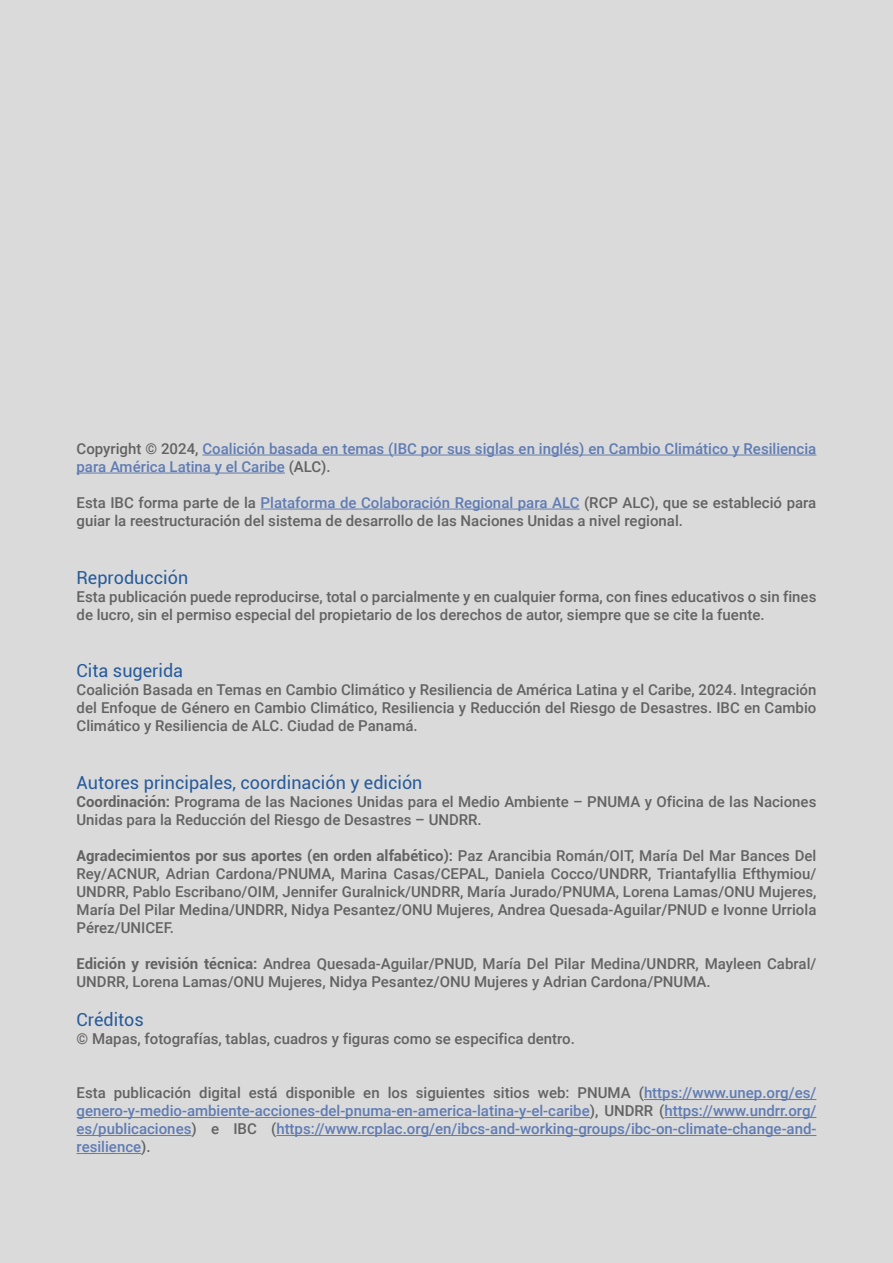
<style>
.page{position:relative;width:893px;height:1263px;background:#dadada}
.page>*{position:absolute;margin:0;border:0;box-sizing:border-box;transform-origin:0 0}
.t1{font:18px "Roboto";color:#275b9b}
.t2{font:500 15px/18px "Roboto";color:#646363}
.t3{font:500 15px/18px "Roboto";color:#607cb4}
.s1{color:#646363}
.s2{color:#607cb4}
.s3{font-weight:700}
</style>
<div class="page">
<hr style="left:202px;top:455px;width:614px;height:1px;background:#607cb4">
<hr style="left:77px;top:473px;width:208px;height:1px;background:#607cb4">
<hr style="left:261px;top:509px;width:318px;height:1px;background:#607cb4">
<hr style="left:644px;top:1099px;width:172px;height:1px;background:#607cb4">
<hr style="left:77px;top:1117px;width:513px;height:1px;background:#607cb4">
<hr style="left:664px;top:1117px;width:152px;height:1px;background:#607cb4">
<hr style="left:77px;top:1135px;width:114px;height:1px;background:#607cb4">
<hr style="left:276px;top:1135px;width:540px;height:1px;background:#607cb4">
<hr style="left:77px;top:1153px;width:64px;height:1px;background:#607cb4">
<p class="t3" style="left:77px;top:439px;width:741px"><span class="s1">Copyright © 2024,</span> Coalición basada en temas (IBC por sus siglas en inglés) en Cambio Climático y Resiliencia para América Latina y el Caribe <span class="s1">(ALC).</span></p>
<p class="t2" style="left:77px;top:493px;width:741px">Esta IBC forma parte de la <span class="s2">Plataforma de Colaboración Regional para ALC</span> (RCP ALC), que se estableció para guiar la reestructuración del sistema de desarrollo de las Naciones Unidas a nivel regional.</p>
<p class="t1" style="left:77px;top:564px;width:113px">Reproducción</p>
<p class="t2" style="left:77px;top:587px;width:741px">Esta publicación puede reproducirse, total o parcialmente y en cualquier forma, con fines educativos o sin fines de lucro, sin el permiso especial del propietario de los derechos de autor, siempre que se cite la fuente.</p>
<p class="t1" style="left:77px;top:658px;width:108px">Cita sugerida</p>
<p class="t2" style="left:77px;top:680px;width:741px;text-align:justify">Coalición Basada en Temas en Cambio Climático y Resiliencia de América Latina y el Caribe, 2024. Integración del Enfoque de Género en Cambio Climático, Resiliencia y Reducción del Riesgo de Desastres. IBC en Cambio Climático y Resiliencia de ALC. Ciudad de Panamá.</p>
<p class="t1" style="left:77px;top:770px;width:347px">Autores principales, coordinación y edición</p>
<p class="t2" style="left:77px;top:792px;width:741px"><span class="s3">Coordinación:</span> Programa de las Naciones Unidas para el Medio Ambiente – PNUMA y Oficina de las Naciones<br>Unidas para la Reducción del Riesgo de Desastres – UNDRR.</p>
<p class="t2" style="left:77px;top:846px;width:741px;text-align:justify"><span class="s3">Agradecimientos por sus aportes (en orden alfabético):</span> Paz Arancibia Román/OIT, María Del Mar Bances Del Rey/ACNUR, Adrian Cardona/PNUMA, Marina Casas/CEPAL, Daniela Cocco/UNDRR, Triantafyllia Efthymiou/ UNDRR, Pablo Escribano/OIM, Jennifer Guralnick/UNDRR, María Jurado/PNUMA, Lorena Lamas/ONU Mujeres, María Del Pilar Medina/UNDRR, Nidya Pesantez/ONU Mujeres, Andrea Quesada-Aguilar/PNUD e Ivonne Urriola Pérez/UNICEF.</p>
<p class="t2" style="left:77px;top:954px;width:741px"><span class="s3">Edición y revisión técnica:</span> Andrea Quesada-Aguilar/PNUD, María Del Pilar Medina/UNDRR, Mayleen Cabral/<br>UNDRR, Lorena Lamas/ONU Mujeres, Nidya Pesantez/ONU Mujeres y Adrian Cardona/PNUMA.</p>
<p class="t1" style="left:77px;top:1007px;width:69px">Créditos</p>
<p class="t2" style="left:77px;top:1029px;width:500px">© Mapas, fotografías, tablas, cuadros y figuras como se especifica dentro.</p>
<p class="t3" style="left:77px;top:1083px;width:741px;text-align:justify"><span class="s1">Esta publicación digital está disponible en los siguientes sitios web: PNUMA (</span>https://www.unep.org/es/ genero-y-medio-ambiente-acciones-del-pnuma-en-america-latina-y-el-caribe<span class="s1">), UNDRR (</span>https://www.undrr.org/ es/publicaciones<span class="s1">) e IBC (</span>https://www.rcplac.org/en/ibcs-and-working-groups/ibc-on-climate-change-and&shy;resilience<span class="s1">).</span></p>
</div>
